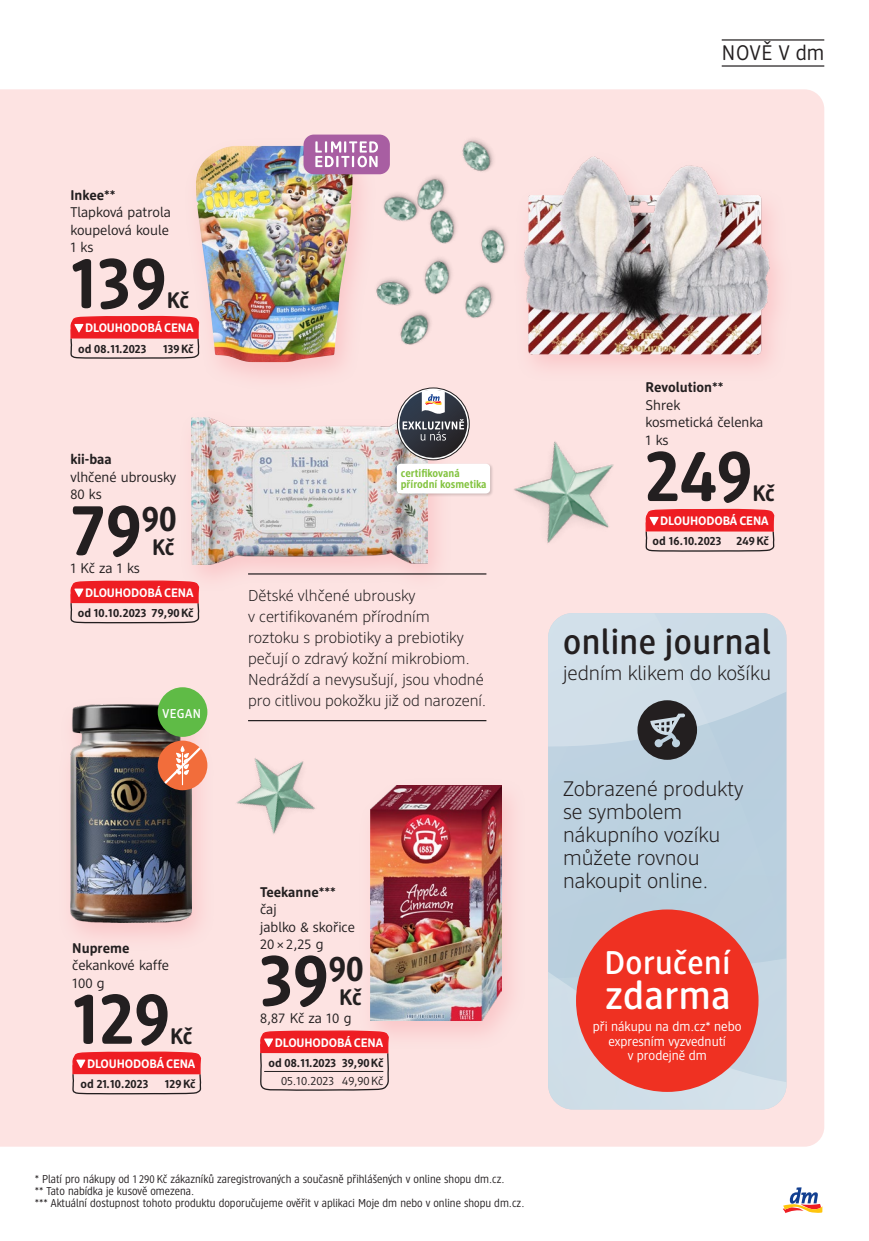
<style>
.page{position:relative;width:869px;height:1241px;background:#fff}
.page>*{position:absolute;margin:0;border:0;box-sizing:border-box;transform-origin:0 0}
.t1{font:700 72.8px "DM Brand";color:#231f20}
.t2{font:500 39.02px "DM Brand";letter-spacing:.015em;color:#fff}
.t3{font:500 35px "DM Brand";letter-spacing:.015em;color:#231f20}
.t4{font:500 32.73px "DM Brand";letter-spacing:.015em;color:#fff}
.t5{font:700 22.4px "DM Brand";letter-spacing:-.02em;color:#231f20}
.t6{font:300 21px/23.1px "DM Support";color:#231f20}
.t7{font:21px "DM Brand";letter-spacing:.03em;color:#231f20}
.t8{font:300 20.12px "DM Support";color:#231f20}
.t9{font:300 15.75px/21px "DM Support";color:#231f20}
.t10{font:14px/17.5px "DM Support";color:#231f20}
.t11{font:700 14px "DM Support";color:#231f20}
.t12{font:13.3px/14.7px "DM Brand";color:#fff;text-align:center}
.t13{font:500 12.78px "DM Brand";letter-spacing:.03em;color:#fff}
.t14{font:700 12.25px "DM Support";letter-spacing:-.01em;color:#fff}
.t15{font:700 11.9px "DM Support";color:#231f20}
.t16{font:11.9px "DM Support";letter-spacing:-.005em;color:#231f20}
.t17{font:11.38px/12.2px "DM Intelligence";color:#231f20}
.t18{font:700 10.85px/10.7px "DM Brand";color:#83c340}
</style>
<div class="page">
<div style="left:0;top:89px;width:823px;height:1057px;background:#fde3e2"></div>
<img style="left:466px;top:398px;width:198px;height:192px">
<img style="left:216px;top:707px;width:148px;height:170px">
<img style="left:343px;top:102px;width:175px;height:306px">
<img style="left:446px;top:117px;width:63px;height:69px">
<svg style="left:783px;top:1187px;width:40px;height:26px"></svg>
<div style="left:511px;top:150px;width:282px;height:233px;background:#f3858d;opacity:.3"></div>
<img style="left:523px;top:156px;width:247px;height:198px">
<svg style="left:644px;top:508px;width:130px;height:44px;background:#ed7b7d"></svg>
<div style="left:57px;top:696px;width:159px;height:256px;background:#f3858d;opacity:.3"></div>
<img style="left:70px;top:704px;width:121px;height:218px">
<div style="left:158px;top:740px;width:49px;height:50px;background:#f26d3b;border-radius:50%"></div>
<svg style="left:164px;top:745px;width:37px;height:40px"></svg>
<div style="left:158px;top:687px;width:49px;height:49px;background:#5fbb46;border-radius:50%"></div>
<svg style="left:71px;top:1050px;width:131px;height:44px;background:#ee7d7f"></svg>
<div style="left:357px;top:776px;width:170px;height:274px;background:#f3858d;opacity:.3"></div>
<img style="left:371px;top:785px;width:130px;height:235px">
<svg style="left:259px;top:1029px;width:130px;height:62px;background:#ed9597"></svg>
<hr style="left:721px;top:39px;width:102px;height:2px;background:#231f20">
<hr style="left:721px;top:65px;width:102px;height:2px;background:#231f20">
<div style="left:179px;top:409px;width:274px;height:184px;background:#f3858d;opacity:.3"></div>
<img style="left:192px;top:417px;width:235px;height:147px">
<div style="left:396px;top:463px;width:98px;height:34px;background:#231f20;opacity:.2"></div>
<div style="left:396px;top:463px;width:94px;height:30px;background:#fff;border-radius:4px"></div>
<svg style="left:395px;top:389px;width:76px;height:73px;background:#847f84"></svg>
<hr style="left:248px;top:720px;width:238px;height:1px;background:#231f20">
<hr style="left:248px;top:573px;width:238px;height:1px;background:#231f20">
<svg style="left:70px;top:580px;width:130px;height:44px;background:#ed7b7d"></svg>
<div style="left:183px;top:137px;width:194px;height:255px;background:#f3858d;opacity:.3"></div>
<img style="left:196px;top:146px;width:156px;height:216px">
<div style="left:303px;top:134px;width:86px;height:40px;background:#a85ea2;border-radius:10px"></div>
<svg style="left:315px;top:141px;width:63px;height:26px"></svg>
<svg style="left:70px;top:315px;width:130px;height:44px;background:#ed7b7d"></svg>
<svg style="left:548px;top:613px;width:238px;height:496px;background:#c3d5e2"></svg>
<svg style="left:637px;top:700px;width:59px;height:59px;background:#5c5f63"></svg>
<div style="left:575px;top:909px;width:183px;height:182px;background:#ef3122;border-radius:50%"></div>
<h3 class="t7" style="left:721px;top:40px;width:104px">NOVĚ V dm</h3>
<p class="t11" style="left:70px;top:186px;width:47px">Inkee**</p>
<p class="t10" style="left:70px;top:203px;width:102px">Tlapková patrola koupelová koule<br>1 ks</p>
<h1 class="t1" style="left:70px;top:237px;width:98px">139</h1>
<h3 class="t5" style="left:167px;top:286px;width:24px">Kč</h3>
<p class="t14" style="left:85px;top:320px;width:110px">DLOUHODOBÁ CENA</p>
<p class="t15" style="left:78px;top:341px;width:70px">od 08.11.2023</p>
<p class="t15" style="left:163px;top:341px;width:32px">139Kč</p>
<p class="t11" style="left:70px;top:450px;width:43px">kii-baa</p>
<p class="t10" style="left:70px;top:467px;width:107px">vlhčené ubrousky<br>80 ks</p>
<h1 class="t1" style="left:70px;top:484px;width:108px">79<sup>90</sup></h1>
<p class="t10" style="left:70px;top:558px;width:71px">1 Kč za 1 ks</p>
<p class="t14" style="left:85px;top:585px;width:110px">DLOUHODOBÁ CENA</p>
<p class="t15" style="left:78px;top:605px;width:117px">od 10.10.2023 79,90Kč</p>
<h3 class="t5" style="left:152px;top:533px;width:24px">Kč</h3>
<p class="t13" style="left:162px;top:705px;width:40px">VEGAN</p>
<p class="t18" style="left:400px;top:467px;width:87px">certifikovaná přírodní kosmetika</p>
<h3 class="t9" style="left:248px;top:584px;width:240px">Dětské vlhčené ubrousky<br>v certifikovaném přírodním<br>roztoku s probiotiky a prebiotiky pečují o zdravý kožní mikrobiom.<br>Nedráždí a nevysušují, jsou vhodné pro citlivou pokožku již od narození.</h3>
<p class="t11" style="left:72px;top:938px;width:59px">Nupreme</p>
<p class="t10" style="left:72px;top:956px;width:98px">čekankové kaffe<br>100 g</p>
<h1 class="t1" style="left:72px;top:972px;width:99px">129</h1>
<h3 class="t5" style="left:170px;top:1021px;width:24px">Kč</h3>
<p class="t14" style="left:87px;top:1055px;width:110px">DLOUHODOBÁ CENA</p>
<p class="t15" style="left:80px;top:1076px;width:69px">od 21.10.2023</p>
<p class="t15" style="left:165px;top:1076px;width:32px">129Kč</p>
<p class="t11" style="left:260px;top:882px;width:77px">Teekanne***</p>
<p class="t10" style="left:260px;top:899px;width:96px">čaj<br>jablko &amp; skořice<br>20 × 2,25 g</p>
<h1 class="t1" style="left:260px;top:933px;width:105px">39<sup>90</sup></h1>
<p class="t10" style="left:260px;top:1008px;width:93px">8,87 Kč za 10 g</p>
<p class="t14" style="left:275px;top:1034px;width:110px">DLOUHODOBÁ CENA</p>
<p class="t15" style="left:268px;top:1055px;width:116px">od 08.11.2023 39,90Kč</p>
<p class="t16" style="left:281px;top:1072px;width:104px">05.10.2023 49,90Kč</p>
<h3 class="t5" style="left:339px;top:982px;width:24px">Kč</h3>
<p class="t17" style="left:35px;top:1172px;width:491px">* Platí pro nákupy od 1 290 Kč zákazníků zaregistrovaných a současně přihlášených v online shopu dm.cz.<br>** Tato nabídka je kusově omezena.<br>*** Aktuální dostupnost tohoto produktu doporučujeme ověřit v aplikaci Moje dm nebo v online shopu dm.cz.</p>
<p class="t11" style="left:645px;top:378px;width:79px">Revolution**</p>
<p class="t10" style="left:645px;top:396px;width:119px">Shrek<br>kosmetická čelenka<br>1 ks</p>
<h1 class="t1" style="left:645px;top:429px;width:108px">249</h1>
<h3 class="t5" style="left:752px;top:479px;width:24px">Kč</h3>
<p class="t14" style="left:660px;top:513px;width:110px">DLOUHODOBÁ CENA</p>
<p class="t15" style="left:652px;top:533px;width:118px">od 16.10.2023 249Kč</p>
<h3 class="t3" style="left:562px;top:620px;width:209px">online journal</h3>
<h3 class="t8" style="left:562px;top:659px;width:209px">jedním klikem do košíku</h3>
<h3 class="t6" style="left:562px;top:776px;width:182px">Zobrazené produkty se symbolem nákupního vozíku můžete rovnou nakoupit online.</h3>
<h3 class="t4" style="left:604px;top:942px;width:127px">Doručení</h3>
<h2 class="t2" style="left:605px;top:970px;width:127px">zdarma</h2>
<p class="t12" style="left:592px;top:1018px;width:150px">při nákupu na dm.cz* nebo expresním vyzvednutí<br>v prodejně dm</p>
</div>
